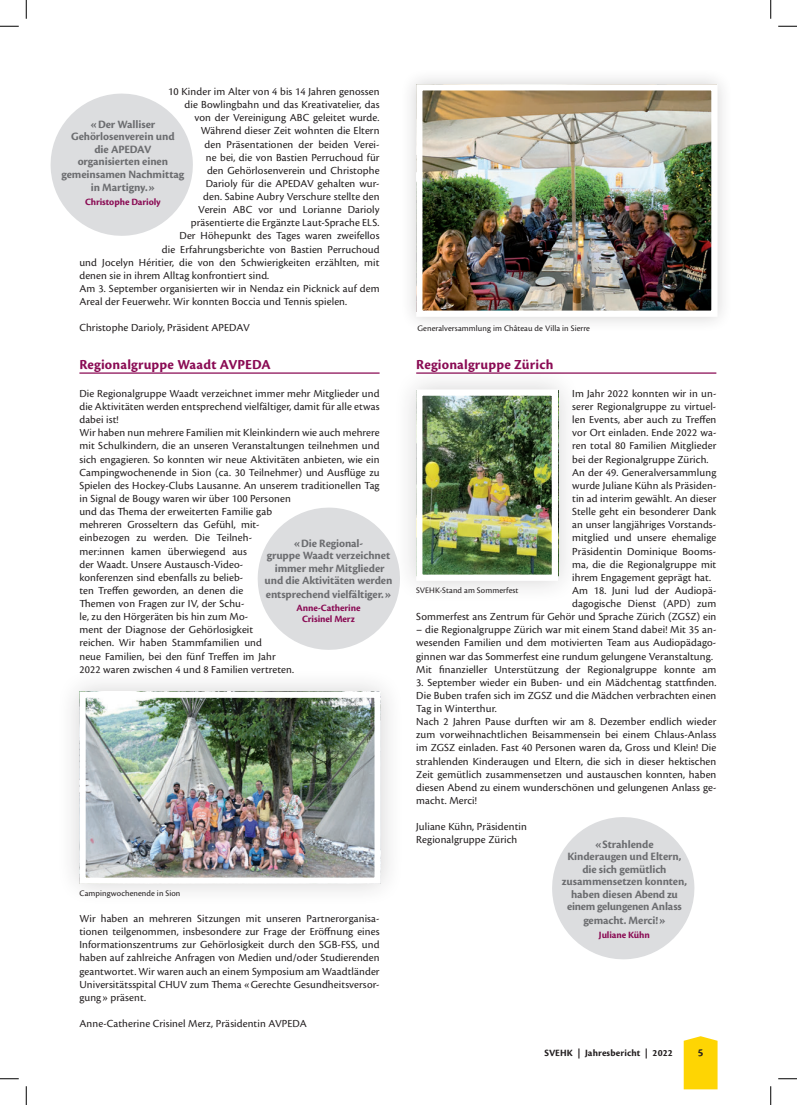
<style>
.page{position:relative;width:797px;height:1105px;background:#fff}
.page>*{position:absolute;margin:0;border:0;box-sizing:border-box;transform-origin:0 0}
.t1{font:700 14.38px "Cronos Pro";letter-spacing:.015em;color:#8a0b54}
.t2{font:700 11.75px/12.5px "Cronos Pro";letter-spacing:-.01em;color:#6c6d70;text-align:center}
.t3{font:11.25px/13.1px "Cronos Pro";letter-spacing:.01em;color:#231f20}
.t4{font:700 11.25px "Cronos Pro";color:#231f20}
.t5{font:700 10px/10.2px "Cronos Pro";letter-spacing:-.01em;color:#8a0b54;text-align:center}
.t6{font:700 10px "Cronos Pro";letter-spacing:.01em;color:#231f20}
.t7{font:8.75px "Cronos Pro";letter-spacing:.01em;color:#231f20}
</style>
<div class="page">
<svg style="left:683px;top:1036px;width:34px;height:53px"></svg>
<hr style="left:79px;top:372px;width:300px;height:2px;background:#8a0b54">
<hr style="left:416px;top:372px;width:300px;height:2px;background:#8a0b54">
<div style="left:56px;top:668px;width:348px;height:240px;background:#231f20;opacity:.2"></div>
<img style="left:86px;top:699px;width:288px;height:178px">
<div style="left:79px;top:692px;width:302px;height:192px;border:6px solid #fff"></div>
<div style="left:400px;top:68px;width:333px;height:265px;background:#231f20;opacity:.2"></div>
<img style="left:423px;top:91px;width:287px;height:219px">
<div style="left:416px;top:84px;width:301px;height:233px;border:6px solid #fff"></div>
<div style="left:392px;top:366px;width:189px;height:239px;background:#231f20;opacity:.2"></div>
<img style="left:423px;top:396px;width:128px;height:178px">
<div style="left:416px;top:389px;width:142px;height:192px;border:6px solid #fff"></div>
<svg style="left:50px;top:93px;width:143px;height:143px"></svg>
<svg style="left:552px;top:817px;width:143px;height:143px"></svg>
<svg style="left:257px;top:506px;width:145px;height:144px"></svg>
<svg style="left:0;top:25px;width:19px;height:2px"></svg>
<svg style="left:778px;top:25px;width:19px;height:2px"></svg>
<svg style="left:0;top:1078px;width:19px;height:1px"></svg>
<svg style="left:778px;top:1078px;width:19px;height:1px"></svg>
<svg style="left:25px;top:0;width:2px;height:19px"></svg>
<svg style="left:25px;top:1086px;width:2px;height:19px"></svg>
<svg style="left:770px;top:0;width:1px;height:19px"></svg>
<svg style="left:770px;top:1086px;width:1px;height:19px"></svg>
<p class="t3" style="left:168px;top:85px;width:213px">10 Kinder im Alter von 4 bis 14 Jahren genossen</p>
<p class="t3" style="left:184px;top:98px;width:197px">die Bowlingbahn und das Kreativatelier, das</p>
<p class="t3" style="left:194px;top:111px;width:187px">von der Vereinigung ABC geleitet wurde.</p>
<p class="t3" style="left:201px;top:124px;width:180px">Während dieser Zeit wohnten die Eltern</p>
<p class="t3" style="left:204px;top:138px;width:177px">den Präsentationen der beiden Verei-</p>
<p class="t3" style="left:206px;top:151px;width:175px">ne bei, die von Bastien Perruchoud für</p>
<p class="t3" style="left:207px;top:164px;width:174px">den Gehörlosenverein und Christophe</p>
<p class="t3" style="left:206px;top:177px;width:175px">Darioly für die APEDAV gehalten wur-</p>
<p class="t3" style="left:203px;top:190px;width:178px">den. Sabine Aubry Verschure stellte den</p>
<p class="t3" style="left:198px;top:203px;width:183px">Verein ABC vor und Lorianne Darioly</p>
<p class="t3" style="left:191px;top:216px;width:190px">präsentierte die Ergänzte Laut-Sprache ELS.</p>
<p class="t3" style="left:179px;top:229px;width:201px">Der Höhepunkt des Tages waren zweifellos</p>
<p class="t3" style="left:162px;top:243px;width:219px">die Erfahrungsberichte von Bastien Perruchoud</p>
<p class="t3" style="left:79px;top:256px;width:302px">und Jocelyn Héritier, die von den Schwierigkeiten erzählten, mit</p>
<p class="t3" style="left:79px;top:269px;width:191px">denen sie in ihrem Alltag konfrontiert sind.</p>
<p class="t3" style="left:79px;top:282px;width:301px">Am 3. September organisierten wir in Nendaz ein Picknick auf dem</p>
<p class="t3" style="left:79px;top:295px;width:269px">Areal der Feuerwehr. Wir konnten Boccia und Tennis spielen.</p>
<p class="t3" style="left:79px;top:321px;width:172px">Christophe Darioly, Präsident APEDAV</p>
<p class="t1" style="left:79px;top:357px;width:193px">Regionalgruppe Waadt AVPEDA</p>
<p class="t3" style="left:79px;top:387px;width:302px">Die Regionalgruppe Waadt verzeichnet immer mehr Mitglieder und die Aktivitäten werden entsprechend vielfältiger, damit für alle etwas dabei ist!<br>Wir haben nun mehrere Familien mit Kleinkindern wie auch mehrere mit Schulkindern, die an unseren Veranstaltungen teilnehmen und sich engagieren. So konnten wir neue Aktivitäten anbieten, wie ein Campingwochenende in Sion (ca. 30 Teilnehmer) und Ausflüge zu Spielen des Hockey-Clubs Lausanne. An unserem traditionellen Tag in Signal de Bougy waren wir über 100 Personen<br>und das Thema der erweiterten Familie gab<br>mehreren Grosseltern das Gefühl, mit-<br>einbezogen zu werden. Die Teilneh-<br>mer:innen kamen überwiegend aus<br>der Waadt. Unsere Austausch-Video-<br>konferenzen sind ebenfalls zu belieb-<br>ten Treffen geworden, an denen die<br>Themen von Fragen zur IV, der Schu-<br>le, zu den Hörgeräten bis hin zum Mo-<br>ment der Diagnose der Gehörlosigkeit<br>reichen. Wir haben Stammfamilien und<br>neue Familien, bei den fünf Treffen im Jahr<br>2022 waren zwischen 4 und 8 Familien vertreten.</p>
<p class="t2" style="left:62px;top:118px;width:124px">«Der Walliser<br>Gehörlosenverein und<br>die APEDAV<br>organisierten einen gemeinsamen Nachmittag</p>
<p class="t2" style="left:91px;top:181px;width:66px">in Martigny.»</p>
<p class="t5" style="left:85px;top:197px;width:77px">Christophe Darioly</p>
<p class="t2" style="left:264px;top:537px;width:129px">«Die Regional-<br>gruppe Waadt verzeichnet immer mehr Mitglieder und die Aktivitäten werden</p>
<p class="t2" style="left:266px;top:588px;width:127px">entsprechend vielfältiger.»</p>
<p class="t5" style="left:296px;top:603px;width:65px">Anne-Catherine<br>Crisinel Merz</p>
<p class="t7" style="left:79px;top:888px;width:103px">Campingwochenende in Sion</p>
<p class="t3" style="left:79px;top:912px;width:302px;text-align:justify">Wir haben an mehreren Sitzungen mit unseren Partnerorganisa&shy;tionen teilgenommen, insbesondere zur Frage der Eröffnung eines Informationszentrums zur Gehörlosigkeit durch den SGB-FSS, und haben auf zahlreiche Anfragen von Medien und/oder Studierenden geantwortet. Wir waren auch an einem Symposium am Waadtländer Universitätsspital CHUV zum Thema «Gerechte Gesundheitsversor&shy;gung» präsent.</p>
<p class="t3" style="left:79px;top:1017px;width:229px">Anne-Catherine Crisinel Merz, Präsidentin AVPEDA</p>
<p class="t7" style="left:417px;top:324px;width:174px">Generalversammlung im Château de Villa in Sierre</p>
<p class="t1" style="left:416px;top:357px;width:139px">Regionalgruppe Zürich</p>
<p class="t3" style="left:572px;top:387px;width:146px">Im Jahr 2022 konnten wir in un-</p>
<p class="t3" style="left:572px;top:400px;width:146px">serer Regionalgruppe zu virtuel-</p>
<p class="t3" style="left:572px;top:413px;width:146px">len Events, aber auch zu Treffen</p>
<p class="t3" style="left:572px;top:426px;width:146px">vor Ort einladen. Ende 2022 wa-</p>
<p class="t3" style="left:572px;top:439px;width:146px">ren total 80 Familien Mitglieder</p>
<p class="t3" style="left:572px;top:453px;width:138px">bei der Regionalgruppe Zürich.</p>
<p class="t3" style="left:572px;top:466px;width:146px">An der 49. Generalversammlung</p>
<p class="t3" style="left:572px;top:479px;width:146px">wurde Juliane Kühn als Präsiden-</p>
<p class="t3" style="left:572px;top:492px;width:146px">tin ad interim gewählt. An dieser</p>
<p class="t3" style="left:572px;top:505px;width:146px">Stelle geht ein besonderer Dank</p>
<p class="t3" style="left:572px;top:518px;width:146px">an unser langjähriges Vorstands-</p>
<p class="t3" style="left:572px;top:531px;width:146px">mitglied und unsere ehemalige</p>
<p class="t3" style="left:572px;top:544px;width:146px">Präsidentin Dominique Booms-</p>
<p class="t3" style="left:572px;top:558px;width:146px">ma, die die Regionalgruppe mit</p>
<p class="t3" style="left:572px;top:571px;width:140px">ihrem Engagement geprägt hat.</p>
<p class="t3" style="left:572px;top:584px;width:146px">Am 18. Juni lud der Audiopä-</p>
<p class="t3" style="left:572px;top:597px;width:146px">dagogische Dienst (APD) zum</p>
<p class="t3" style="left:416px;top:610px;width:302px">Sommerfest ans Zentrum für Gehör und Sprache Zürich (ZGSZ) ein</p>
<p class="t3" style="left:416px;top:623px;width:302px">– die Regionalgruppe Zürich war mit einem Stand dabei! Mit 35 an&shy;wesenden Familien und dem motivierten Team aus Audiopädago&shy;ginnen war das Sommerfest eine rundum gelungene Veranstaltung.<br>Mit finanzieller Unterstützung der Regionalgruppe konnte am</p>
<p class="t3" style="left:416px;top:676px;width:302px">3. September wieder ein Buben- und ein Mädchentag stattfinden.<br>Die Buben trafen sich im ZGSZ und die Mädchen verbrachten einen Tag in Winterthur.<br>Nach 2 Jahren Pause durften wir am 8. Dezember endlich wieder zum vorweihnachtlichen Beisammensein bei einem Chlaus-Anlass im ZGSZ einladen. Fast 40 Personen waren da, Gross und Klein! Die strahlenden Kinderaugen und Eltern, die sich in dieser hektischen Zeit gemütlich zusammensetzen und austauschen konnten, haben diesen Abend zu einem wunderschönen und gelungenen Anlass ge&shy;macht. Merci!</p>
<p class="t3" style="left:416px;top:820px;width:112px">Juliane Kühn, Präsidentin<br>Regionalgruppe Zürich</p>
<p class="t7" style="left:416px;top:585px;width:104px">SVEHK-Stand am Sommerfest</p>
<p class="t2" style="left:562px;top:838px;width:127px">«Strahlende<br>Kinderaugen und Eltern, die sich gemütlich zusammensetzen konnten, haben diesen Abend zu einem gelungenen Anlass</p>
<p class="t2" style="left:583px;top:914px;width:84px">gemacht. Merci!»</p>
<p class="t5" style="left:599px;top:930px;width:52px">Juliane Kühn</p>
<p class="t6" style="left:544px;top:1047px;width:130px">SVEHK | Jahresbericht | 2022</p>
<p class="t4" style="left:697px;top:1046px;width:7px">5</p>
</div>
